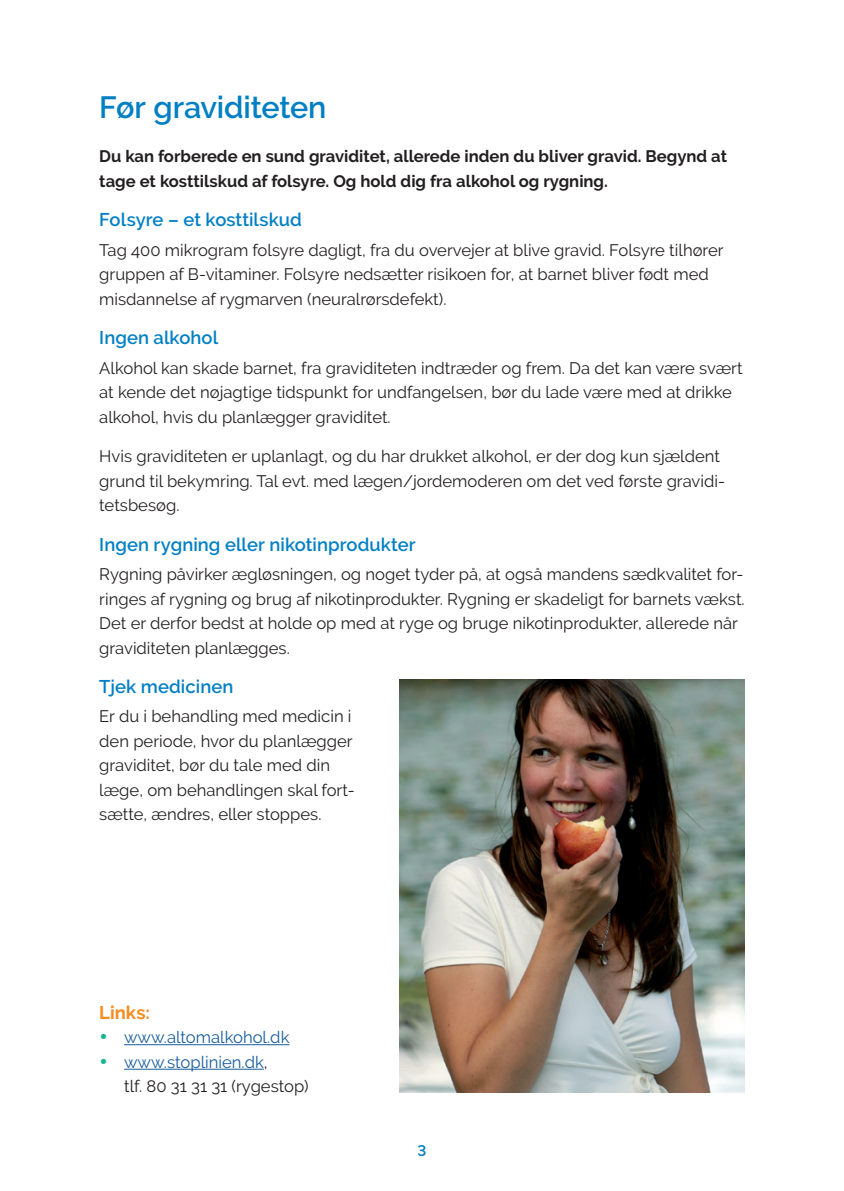
<style>
.page{position:relative;width:844px;height:1191px;background:#fff}
.page>*{position:absolute;margin:0;border:0;box-sizing:border-box;transform-origin:0 0}
.N1{font:600 30.62px "Raleway";letter-spacing:-.005em;color:#007fc5}
.N2{font:600 18.38px "Raleway";letter-spacing:.005em;color:#007fc5}
.Links{font:700 18.38px "Raleway";letter-spacing:.005em;color:#f68b1f}
.Body{font:16.62px/24.5px "Raleway";color:#231f20}
.Body_luft{font:16.62px/24.5px "Raleway";color:#231f20}
.Manchet{font:700 16.62px/24.5px "Raleway";color:#231f20}
.t1{font:16.62px "Raleway";color:#175d9e}
.t2{font:600 15.4px "Raleway";color:#007fc5}
.s1{font-weight:700;font-size:24.5px;color:#15b68d}
.s2{color:#175d9e}
</style>
<div class="page">
<hr style="left:124px;top:1044px;width:165px;height:1px;background:#175d9e">
<hr style="left:124px;top:1068px;width:140px;height:1px;background:#175d9e">
<img style="left:399px;top:680px;width:345px;height:412px">
<h1 class="N1" style="left:99px;top:90px;width:229px">Før graviditeten</h1>
<p class="Manchet" style="left:99px;top:144px;width:629px">Du kan forberede en sund graviditet, allerede inden du bliver gravid. Begynd at tage et kosttilskud af folsyre. Og hold dig fra alkohol og rygning.</p>
<h2 class="N2" style="left:99px;top:209px;width:204px">Folsyre – et kosttilskud</h2>
<p class="Body" style="left:99px;top:238px;width:625px">Tag 400 mikrogram folsyre dagligt, fra du overvejer at blive gravid. Folsyre tilhører gruppen af B-vitaminer. Folsyre nedsætter risikoen for, at barnet bliver født med misdannelse af rygmarven (neuralrørsdefekt).</p>
<h2 class="N2" style="left:99px;top:327px;width:120px">Ingen alkohol</h2>
<p class="Body_luft" style="left:99px;top:355px;width:644px">Alkohol kan skade barnet, fra graviditeten indtræder og frem. Da det kan være svært at kende det nøjagtige tidspunkt for undfangelsen, bør du lade være med at drikke alkohol, hvis du planlægger graviditet.</p>
<p class="Body" style="left:99px;top:444px;width:627px">Hvis graviditeten er uplanlagt, og du har drukket alkohol, er der dog kun sjældent grund til bekymring. Tal evt. med lægen/jordemoderen om det ved første gravidi&shy;tetsbesøg.</p>
<h2 class="N2" style="left:99px;top:533px;width:318px">Ingen rygning eller nikotinprodukter</h2>
<p class="Body" style="left:99px;top:562px;width:646px">Rygning påvirker ægløsningen, og noget tyder på, at også mandens sædkvalitet for&shy;ringes af rygning og brug af nikotinprodukter. Rygning er skadeligt for barnets vækst.<br>Det er derfor bedst at holde op med at ryge og bruge nikotinprodukter, allerede når graviditeten planlægges.</p>
<h2 class="N2" style="left:99px;top:676px;width:136px">Tjek medicinen</h2>
<p class="Body" style="left:99px;top:704px;width:257px">Er du i behandling med medicin i den periode, hvor du planlægger graviditet, bør du tale med din læge, om behandlingen skal fort&shy;sætte, ændres, eller stoppes.</p>
<p class="Links" style="left:99px;top:1002px;width:52px">Links:</p>
<p class="t1" style="left:99px;top:1028px;width:192px"><span class="s1">•</span> www.altomalkohol.dk</p>
<p class="Body" style="left:124px;top:1049px;width:186px;text-indent:-25px"><span class="s1">•</span> <span class="s2">www.stoplinien.dk</span>,<br>tlf. 80 31 31 31 (rygestop)</p>
<p class="t2" style="left:417px;top:1141px;width:10px">3</p>
</div>
